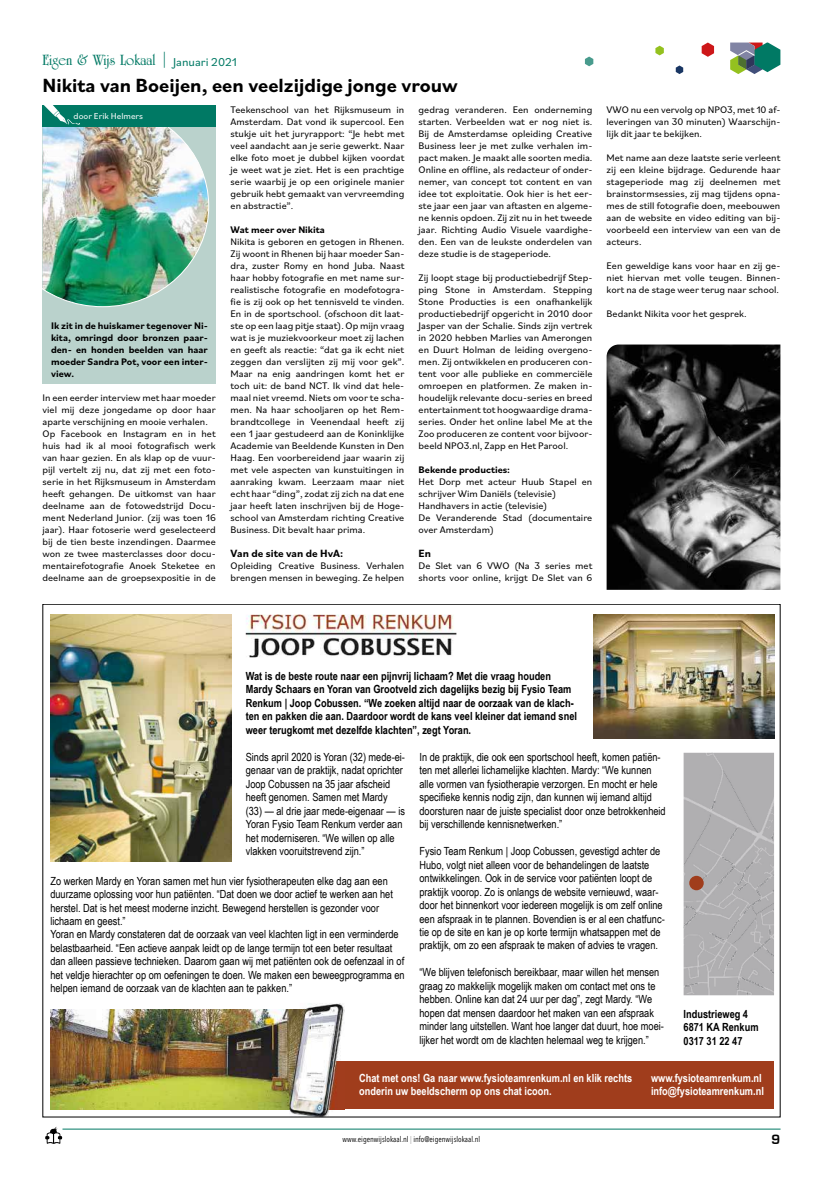
<style>
.page{position:relative;width:823px;height:1191px;background:#fff}
.page>*{position:absolute;margin:0;border:0;box-sizing:border-box;transform-origin:0 0}
.t1{font:700 20px "Bilo";color:#000}
.t2{font:700 16px "University Roman BT";color:#007964}
.t3{font:700 14px "Eurostile";color:#000}
.t4{font:11.2px/13.5px "Arial Narrow";color:#000}
.t5{font:700 11.2px/13.5px "Arial Narrow";color:#000}
.t6{font:700 11.2px/13.5px "Arial Narrow";color:#fff}
.t7{font:700 11px "Bilo";color:#000}
.t8{font:10px/12px "Bilo";color:#000;text-align:justify}
.t9{font:700 10px/12px "Bilo";color:#000;text-align:justify}
.t10{font:9px "Bilo";color:#fff}
.t11{font:8px "Avenir Next Condensed";color:#000}
.s1{font-weight:400}
.s2{font-family:"Bilo";font-weight:400;font-size:12px}
.s3{font-weight:200}
</style>
<div class="page">
<svg style="left:683px;top:752px;width:90px;height:243px;background:#b2b1b3"></svg>
<div style="left:325px;top:1061px;width:448px;height:48px;background:#a03d1c"></div>
<img style="left:593px;top:614px;width:180px;height:124px">
<img style="left:50px;top:614px;width:181px;height:248px">
<img style="left:246px;top:614px;width:210px;height:43px">
<img style="left:50px;top:1009px;width:239px;height:100px">
<img style="left:289px;top:1003px;width:55px;height:112px">
<img style="left:325px;top:1061px;width:19px;height:48px">
<div style="left:688px;top:876px;width:15px;height:14px;background:#a03d1c;border-radius:50%"></div>
<div style="left:43px;top:127px;width:173px;height:257px;background:#bad2cc"></div>
<div style="left:43px;top:106px;width:173px;height:21px;background:#007964"></div>
<img style="left:43px;top:105px;width:166px;height:202px">
<img style="left:606px;top:344px;width:174px;height:246px">
<svg style="left:701px;top:43px;width:12px;height:14px"></svg>
<svg style="left:730px;top:43px;width:50px;height:31px;background:#609080"></svg>
<svg style="left:675px;top:65px;width:7px;height:9px"></svg>
<svg style="left:655px;top:46px;width:8px;height:9px"></svg>
<svg style="left:584px;top:57px;width:9px;height:9px"></svg>
<hr style="left:62px;top:1128px;width:718px;height:1px;background:#007964">
<svg style="left:45px;top:1126px;width:17px;height:17px"></svg>
<h2 class="t2" style="left:43px;top:50px;width:196px">Eigen &amp; Wijs Lokaal <span class="s1">|</span> <span class="s2">Januari 2021</span></h2>
<h1 class="t1" style="left:43px;top:71px;width:416px">Nikita van Boeijen, een veelzijdige jonge vrouw</h1>
<p class="t10" style="left:74px;top:109px;width:71px">door Erik Helmers</p>
<p class="t8" style="left:230px;top:103px;width:175px">Teekenschool van het Rijksmuseum in Amsterdam. Dat vond ik supercool. Een stukje uit het juryrapport: “Je hebt met veel aandacht aan je serie gewerkt. Naar elke foto moet je dubbel kijken voordat je weet wat je ziet. Het is een prachtige serie waarbij je op een originele manier gebruik hebt gemaakt van vervreemding en abstractie”.</p>
<p class="t9" style="left:230px;top:223px;width:96px">Wat meer over Nikita</p>
<p class="t8" style="left:230px;top:235px;width:175px">Nikita is geboren en getogen in Rhenen.<br>Zij woont in Rhenen bij haar moeder San&shy;dra, zuster Romy en hond Juba. Naast haar hobby fotografie en met name sur&shy;realistische fotografie en modefotogra&shy;fie is zij ook op het tennisveld te vinden.<br>En in de sportschool. (ofschoon dit laat&shy;ste op een laag pitje staat). Op mijn vraag wat is je muziekvoorkeur moet zij lachen en geeft als reactie: “dat ga ik echt niet zeggen dan verslijten zij mij voor gek”.<br>Maar na enig aandringen komt het er toch uit: de band NCT. Ik vind dat hele&shy;maal niet vreemd. Niets om voor te scha&shy;men. Na haar schooljaren op het Rem&shy;brandtcollege in Veenendaal heeft zij een 1 jaar gestudeerd aan de Koninklijke Academie van Beeldende Kunsten in Den Haag. Een voorbereidend jaar waarin zij met vele aspecten van kunstuitingen in aanraking kwam. Leerzaam maar niet echt haar “ding”, zodat zij zich na dat ene jaar heeft laten inschrijven bij de Hoge&shy;school van Amsterdam richting Creative Business. Dit bevalt haar prima.</p>
<p class="t7" style="left:230px;top:545px;width:114px">Van de site van de HvA:</p>
<p class="t8" style="left:230px;top:559px;width:175px">Opleiding Creative Business. Verhalen brengen mensen in beweging. Ze helpen</p>
<p class="t8" style="left:418px;top:103px;width:175px">gedrag veranderen. Een onderneming starten. Verbeelden wat er nog niet is.<br>Bij de Amsterdamse opleiding Creative Business leer je met zulke verhalen im&shy;pact maken. Je maakt alle soorten media.<br>Online en offline, als redacteur of onder&shy;nemer, van concept tot content en van idee tot exploitatie. Ook hier is het eer&shy;ste jaar een jaar van aftasten en algeme&shy;ne kennis opdoen. Zij zit nu in het tweede jaar. Richting Audio Visuele vaardighe&shy;den. Een van de leukste onderdelen van deze studie is de stageperiode.</p>
<p class="t8" style="left:418px;top:271px;width:175px">Zij loopt stage bij productiebedrijf Step&shy;ping Stone in Amsterdam. Stepping Stone Producties is een onafhankelijk productiebedrijf opgericht in 2010 door Jasper van der Schalie. Sinds zijn vertrek in 2020 hebben Marlies van Amerongen en Duurt Holman de leiding overgeno&shy;men. Zij ontwikkelen en produceren con&shy;tent voor alle publieke en commerciële omroepen en platformen. Ze maken in&shy;houdelijk relevante docu-series en breed entertainment tot hoogwaardige drama&shy;series. Onder het online label Me at the Zoo produceren ze content voor bijvoor&shy;beeld NPO3.nl, Zapp en Het Parool.</p>
<p class="t9" style="left:418px;top:463px;width:93px">Bekende producties:</p>
<p class="t8" style="left:418px;top:475px;width:175px;text-align:left">Het Dorp met acteur Huub Stapel en schrijver Wim Daniëls (televisie)<br>Handhavers in actie (televisie)<br>De Veranderende Stad (documentaire over Amsterdam)</p>
<p class="t7" style="left:418px;top:545px;width:14px">En</p>
<p class="t8" style="left:418px;top:559px;width:175px">De Slet van 6 VWO (Na 3 series met shorts voor online, krijgt De Slet van 6</p>
<p class="t9" style="left:51px;top:319px;width:158px">Ik zit in de huiskamer tegenover Ni&shy;kita, omringd door bronzen paar&shy;den- en honden beelden van haar moeder Sandra Pot, voor een inter&shy;view.</p>
<p class="t8" style="left:43px;top:391px;width:175px;text-align:left">In een eerder interview met haar moeder viel mij deze jongedame op door haar aparte verschijning en mooie verhalen.<br>Op Facebook en Instagram en in het huis had ik al mooi fotografisch werk van haar gezien. En als klap op de vuur&shy;pijl vertelt zij nu, dat zij met een foto&shy;serie in het Rijksmuseum in Amsterdam heeft gehangen. De uitkomst van haar deelname aan de fotowedstrijd Docu&shy;ment Nederland Junior. (zij was toen 16 jaar). Haar fotoserie werd geselecteerd bij de tien beste inzendingen. Daarmee won ze twee masterclasses door docu&shy;mentairefotografie Anoek Steketee en deelname aan de groepsexpositie in de</p>
<p class="t8" style="left:606px;top:103px;width:175px">VWO nu een vervolg op NPO3, met 10 af&shy;leveringen van 30 minuten) Waarschijn&shy;lijk dit jaar te bekijken.</p>
<p class="t8" style="left:606px;top:151px;width:175px">Met name aan deze laatste serie verleent zij een kleine bijdrage. Gedurende haar stageperiode mag zij deelnemen met brainstormsessies, zij mag tijdens opna&shy;mes de still fotografie doen, meebouwen aan de website en video editing van bij&shy;voorbeeld een interview van een van de acteurs.</p>
<p class="t8" style="left:606px;top:259px;width:175px">Een geweldige kans voor haar en zij ge&shy;niet hiervan met volle teugen. Binnen&shy;kort na de stage weer terug naar school.</p>
<p class="t8" style="left:606px;top:307px;width:141px">Bedankt Nikita voor het gesprek.</p>
<p class="t5" style="left:246px;top:668px;width:332px">Wat is de beste route naar een pijnvrij lichaam? Met die vraag houden Mardy Schaars en Yoran van Grootveld zich dagelijks bezig bij Fysio Team Renkum | Joop Cobussen. “We zoeken altijd naar de oorzaak van de klach&shy;ten en pakken die aan. Daardoor wordt de kans veel kleiner dat iemand snel weer terugkomt met dezelfde klachten”, zegt Yoran.</p>
<p class="t4" style="left:246px;top:750px;width:161px">Sinds april 2020 is Yoran (32) mede-ei&shy;genaar van de praktijk, nadat oprichter Joop Cobussen na 35 jaar afscheid heeft genomen. Samen met Mardy (33) — al drie jaar mede-eigenaar — is Yoran Fysio Team Renkum verder aan het moderniseren. “We willen op alle vlakken vooruitstrevend zijn.”</p>
<p class="t4" style="left:419px;top:750px;width:247px">In de praktijk, die ook een sportschool heeft, komen patiën&shy;ten met allerlei lichamelijke klachten. Mardy: “We kunnen alle vormen van fysiotherapie verzorgen. En mocht er hele specifieke kennis nodig zijn, dan kunnen wij iemand altijd doorsturen naar de juiste specialist door onze betrokkenheid bij verschillende kennisnetwerken.”</p>
<p class="t4" style="left:419px;top:844px;width:247px">Fysio Team Renkum | Joop Cobussen, gevestigd achter de Hubo, volgt niet alleen voor de behandelingen de laatste ontwikkelingen. Ook in de service voor patiënten loopt de praktijk voorop. Zo is onlangs de website vernieuwd, waar&shy;door het binnenkort voor iedereen mogelijk is om zelf online een afspraak in te plannen. Bovendien is er al een chatfunc&shy;tie op de site en kan je op korte termijn whatsappen met de praktijk, om zo een afspraak te maken of advies te vragen.</p>
<p class="t4" style="left:419px;top:965px;width:246px">“We blijven telefonisch bereikbaar, maar willen het mensen graag zo makkelijk mogelijk maken om contact met ons te hebben. Online kan dat 24 uur per dag”, zegt Mardy. “We hopen dat mensen daardoor het maken van een afspraak minder lang uitstellen. Want hoe langer dat duurt, hoe moei&shy;lijker het wordt om de klachten helemaal weg te krijgen.”</p>
<p class="t6" style="left:359px;top:1070px;width:274px">Chat met ons! Ga naar www.fysioteamrenkum.nl en klik rechts onderin uw beeldscherm op ons chat icoon.</p>
<p class="t4" style="left:50px;top:873px;width:355px">Zo werken Mardy en Yoran samen met hun vier fysiotherapeuten elke dag aan een duurzame oplossing voor hun patiënten. “Dat doen we door actief te werken aan het herstel. Dat is het meest moderne inzicht. Bewegend herstellen is gezonder voor lichaam en geest.”<br>Yoran en Mardy constateren dat de oorzaak van veel klachten ligt in een verminderde belastbaarheid. “Een actieve aanpak leidt op de lange termijn tot een beter resultaat dan alleen passieve technieken. Daarom gaan wij met patiënten ook de oefenzaal in of het veldje hierachter op om oefeningen te doen. We maken een beweegprogramma en helpen iemand de oorzaak van de klachten aan te pakken.”</p>
<p class="t5" style="left:683px;top:1006px;width:76px">Industrieweg 4<br>6871 KA Renkum<br>0317 31 22 47</p>
<p class="t6" style="left:650px;top:1070px;width:114px">www.fysioteamrenkum.nl info@fysioteamrenkum.nl</p>
<p class="t11" style="left:342px;top:1132px;width:139px">www.eigenwijslokaal.nl <span class="s3">|</span> info@eigenwijslokaal.nl</p>
<h3 class="t3" style="left:771px;top:1131px;width:10px">9</h3>
</div>
